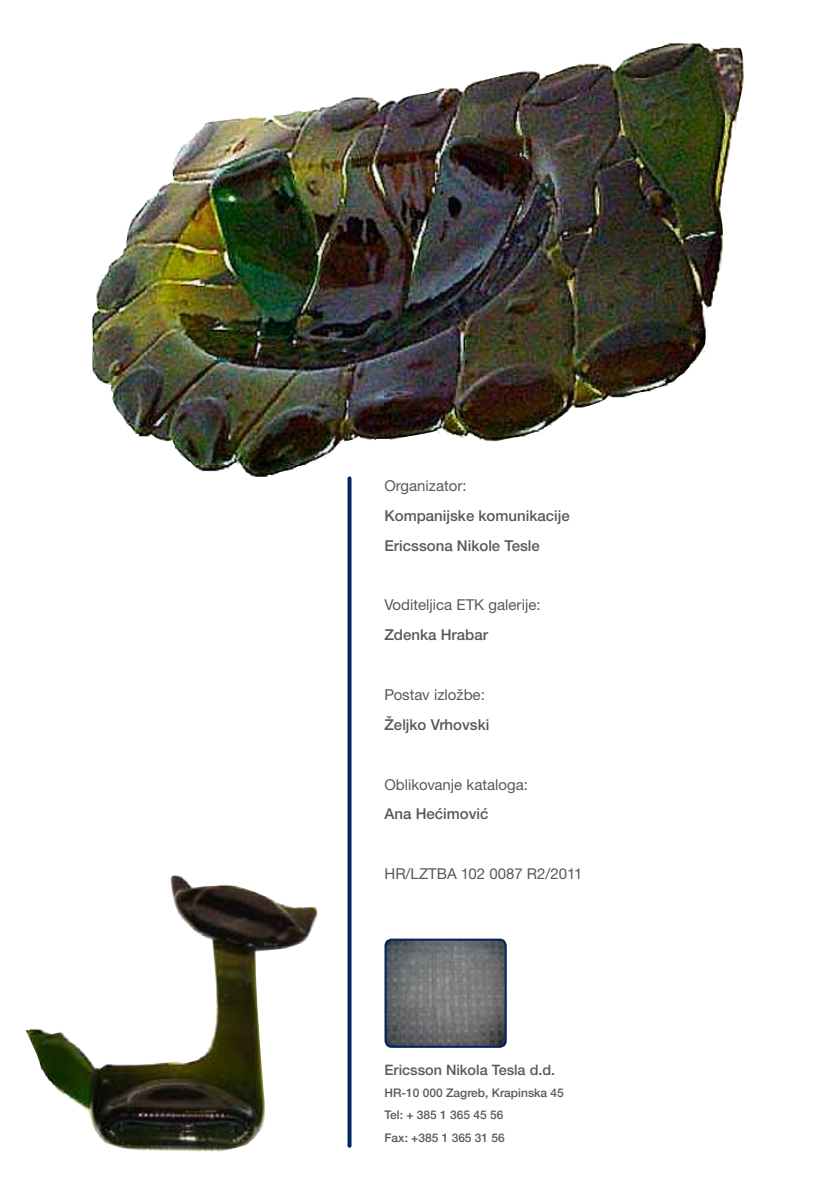
<style>
.page{position:relative;width:840px;height:1191px;background:#fff}
.page>*{position:absolute;margin:0;border:0;box-sizing:border-box;transform-origin:0 0}
.t1{font:15px "Ericsson Sans";color:#58595b}
.t2{font:500 15px/29.8px "Ericsson Sans";color:#58595b}
.t3{font:500 14.4px "Ericsson Sans";color:#58595b}
.t4{font:500 12px/22.2px "Ericsson Sans";color:#58595b}
</style>
<div class="page">
<svg style="left:347px;top:478px;width:4px;height:667px;background:#204075"></svg>
<img style="left:387px;top:941px;width:118px;height:105px">
<div style="left:384px;top:938px;width:122px;height:109px;border:2px solid #002561;border-radius:6px"></div>
<img style="left:92px;top:43px;width:597px;height:434px">
<img style="left:25px;top:875px;width:293px;height:277px">
<p class="t1" style="left:384px;top:477px;width:84px">Organizator:</p>
<p class="t2" style="left:384px;top:500px;width:187px">Kompanijske komunikacije<br>Ericssona Nikole Tesle</p>
<p class="t1" style="left:384px;top:597px;width:158px">Voditeljica ETK galerije:</p>
<p class="t2" style="left:384px;top:620px;width:105px">Zdenka Hrabar</p>
<p class="t1" style="left:384px;top:686px;width:102px">Postav izložbe:</p>
<p class="t2" style="left:384px;top:709px;width:106px">Željko Vrhovski</p>
<p class="t1" style="left:384px;top:776px;width:145px">Oblikovanje kataloga:</p>
<p class="t2" style="left:384px;top:799px;width:105px">Ana Hećimović</p>
<p class="t1" style="left:384px;top:865px;width:199px">HR/LZTBA 102 0087 R2/2011</p>
<p class="t3" style="left:384px;top:1061px;width:172px">Ericsson Nikola Tesla d.d.</p>
<p class="t4" style="left:384px;top:1081px;width:181px">HR-10 000 Zagreb, Krapinska 45<br>Tel: + 385 1 365 45 56<br>Fax: +385 1 365 31 56</p>
</div>
